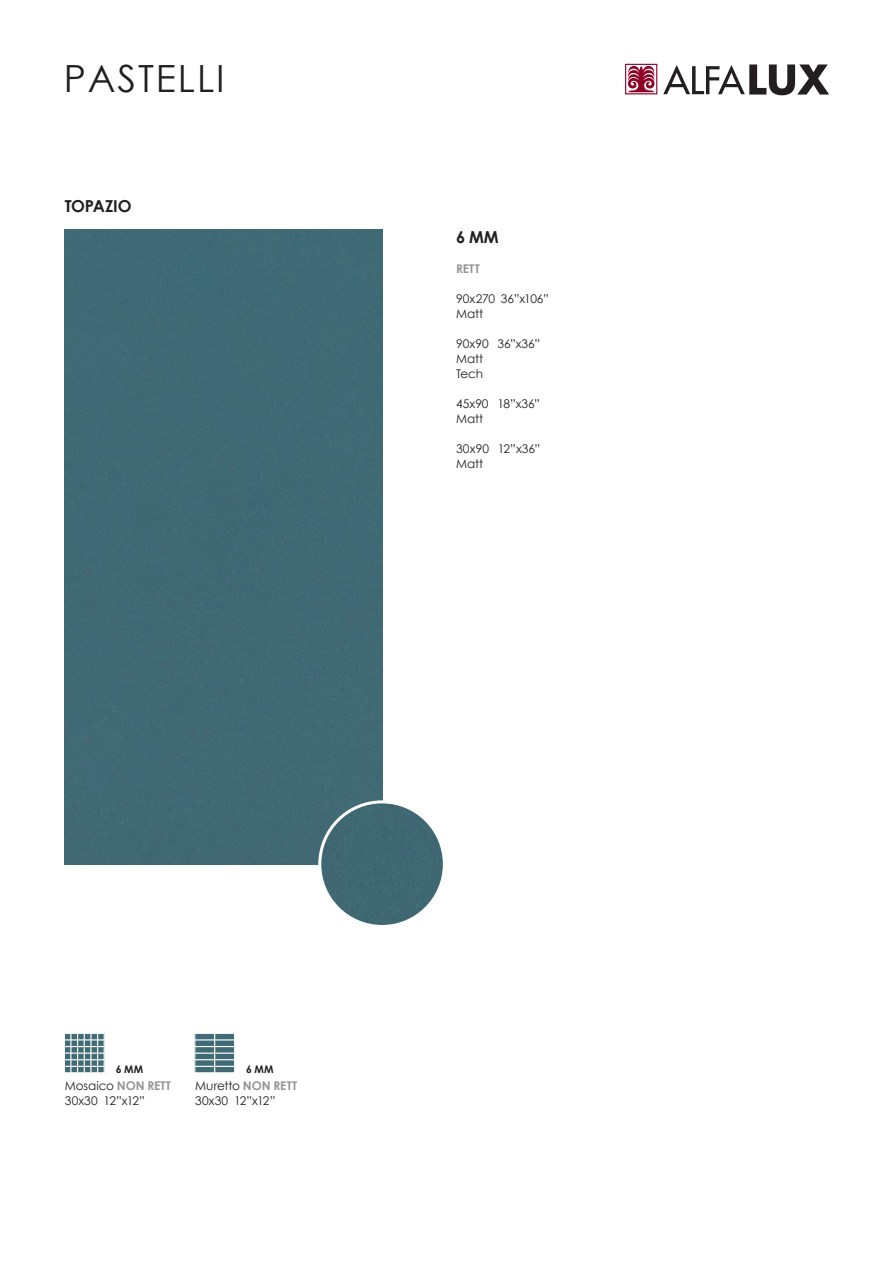
<style>
.page{position:relative;width:893px;height:1263px;background:#fff}
.page>*{position:absolute;margin:0;border:0;box-sizing:border-box;transform-origin:0 0}
.t1{font:37.5px "Century Gothic";letter-spacing:.05em;color:#231f20}
.t2{font:700 16.5px "Century Gothic";letter-spacing:-.005em;color:#231f20}
.t3{font:12px/15px "Century Gothic";letter-spacing:-.005em;color:#231f20}
.t4{font:700 12px "Century Gothic";color:#939598}
.t5{font:700 10.5px "Century Gothic";color:#231f20}
.s1{font-weight:700;color:#939598}
</style>
<div class="page">
<svg style="left:663px;top:64px;width:166px;height:31px"></svg>
<div style="left:625px;top:64px;width:32px;height:30px;border:1px solid #900126"></div>
<svg style="left:628px;top:66px;width:27px;height:26px"></svg>
<div style="left:65px;top:230px;width:317px;height:634px;background:#406a74"></div>
<div style="left:320px;top:802px;width:124px;height:124px;background:#406872;border-radius:62px"></div>
<div style="left:318px;top:800px;width:128px;height:128px;border:3px solid #fff;border-radius:50%"></div>
<img style="left:66px;top:1035px;width:37px;height:36px">
<div style="left:64px;top:1033px;width:41px;height:40px;border:1px solid #fff"></div>
<hr style="left:70px;top:1033px;width:1px;height:40px;background:#fff">
<hr style="left:77px;top:1033px;width:1px;height:40px;background:#fff">
<hr style="left:84px;top:1033px;width:1px;height:40px;background:#fff">
<hr style="left:90px;top:1033px;width:2px;height:40px;background:#fff">
<hr style="left:97px;top:1033px;width:1px;height:40px;background:#fff">
<hr style="left:64px;top:1039px;width:40px;height:1px;background:#fff">
<hr style="left:64px;top:1046px;width:40px;height:1px;background:#fff">
<hr style="left:64px;top:1052px;width:40px;height:2px;background:#fff">
<hr style="left:64px;top:1059px;width:40px;height:1px;background:#fff">
<hr style="left:64px;top:1066px;width:40px;height:1px;background:#fff">
<img style="left:196px;top:1035px;width:37px;height:36px">
<div style="left:194px;top:1033px;width:41px;height:40px;border:1px solid #fff"></div>
<hr style="left:214px;top:1033px;width:1px;height:40px;background:#fff">
<hr style="left:195px;top:1039px;width:40px;height:1px;background:#fff">
<hr style="left:195px;top:1046px;width:40px;height:1px;background:#fff">
<hr style="left:195px;top:1052px;width:40px;height:2px;background:#fff">
<hr style="left:195px;top:1059px;width:40px;height:1px;background:#fff">
<hr style="left:195px;top:1066px;width:40px;height:1px;background:#fff">
<h1 class="t1" style="left:64px;top:52px;width:162px">PASTELLI</h1>
<h2 class="t2" style="left:65px;top:194px;width:68px">TOPAZIO</h2>
<h2 class="t2" style="left:456px;top:225px;width:44px">6 MM</h2>
<p class="t4" style="left:456px;top:260px;width:25px">RETT</p>
<p class="t3" style="left:456px;top:291px;width:94px">90x270 36”x106”<br>Matt</p>
<p class="t3" style="left:456px;top:336px;width:86px">90x90 36”x36”<br>Matt<br>Tech</p>
<p class="t3" style="left:456px;top:396px;width:85px">45x90 18”x36”<br>Matt</p>
<p class="t3" style="left:456px;top:441px;width:86px">30x90 12”x36”<br>Matt</p>
<p class="t5" style="left:116px;top:1061px;width:29px">6 MM</p>
<p class="t5" style="left:246px;top:1061px;width:29px">6 MM</p>
<p class="t3" style="left:65px;top:1078px;width:108px">Mosaico <span class="s1">NON RETT<br></span>30x30 12”x12”</p>
<p class="t3" style="left:195px;top:1078px;width:103px">Muretto <span class="s1">NON RETT<br></span>30x30 12”x12”</p>
</div>
